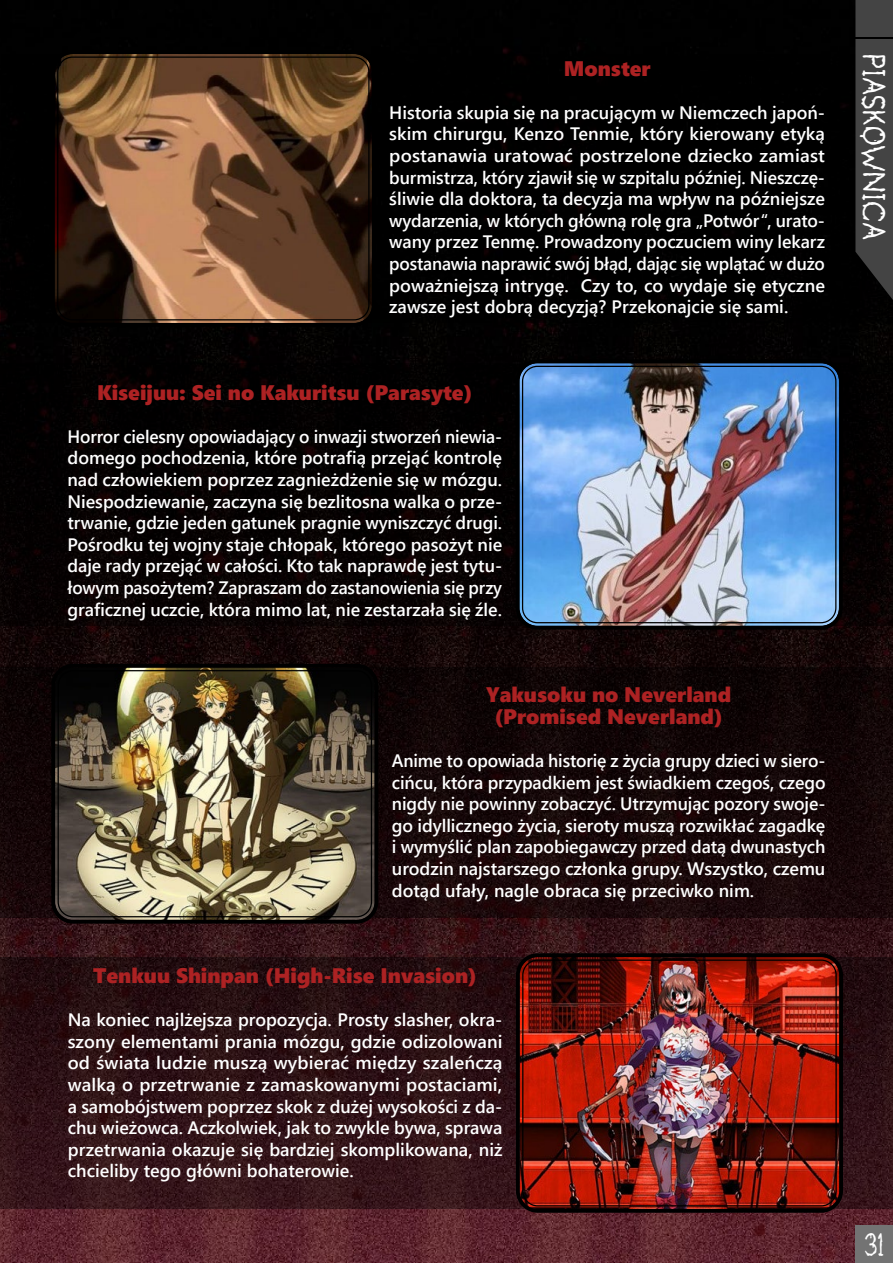
<style>
.page{position:relative;width:893px;height:1263px;background:#fff}
.page>*{position:absolute;margin:0;border:0;box-sizing:border-box;transform-origin:0 0}
.t1{font:30px "Bloodgutter 2000";color:#fff}
.t2{font:28.8px "Bloodgutter 2000";color:#fff;scale:.83 1}
.t3{font:21px/21.6px "Segoe UI Black";color:#ad2223;text-align:center}
.t4{font:600 18px/21.6px "Segoe UI";color:#fff;text-align:justify}
</style>
<div class="page">
<img style="left:0;top:0;width:893px;height:1263px">
<div style="left:1px;top:54px;width:891px;height:269px;background:#000"></div>
<img style="left:56px;top:55px;width:315px;height:267px">
<div style="left:51px;top:50px;width:325px;height:277px;border:4px solid #000;border-radius:20px"></div>
<div style="left:57px;top:56px;width:313px;height:264px;border:1px solid #000;border-radius:15px"></div>
<div style="left:0;top:363px;width:893px;height:263px;background:#000"></div>
<img style="left:521px;top:364px;width:318px;height:262px">
<div style="left:516px;top:359px;width:327px;height:270px;border:4px solid #000;border-radius:20px"></div>
<div style="left:522px;top:366px;width:314px;height:257px;border:1px solid #000;border-radius:15px"></div>
<div style="left:0;top:668px;width:893px;height:250px;background:linear-gradient(to bottom,#0c0404,#1d0a0c)"></div>
<img style="left:55px;top:668px;width:320px;height:252px">
<div style="left:51px;top:664px;width:327px;height:259px;border:4px solid #000;border-radius:20px"></div>
<div style="left:58px;top:670px;width:314px;height:247px;border:1px solid #000;border-radius:15px"></div>
<svg style="left:0;top:957px;width:893px;height:252px;background:#2d1115"></svg>
<img style="left:520px;top:957px;width:319px;height:252px">
<div style="left:516px;top:953px;width:327px;height:260px;border:4px solid #000;border-radius:20px"></div>
<div style="left:522px;top:959px;width:315px;height:247px;border:1px solid #000;border-radius:15px"></div>
<svg style="left:855px;top:0;width:38px;height:300px;background:#3c3c3c"></svg>
<div style="left:855px;top:1225px;width:38px;height:38px;background:#737373"></div>
<hr style="left:855px;top:37px;width:38px;height:1px;background:#000">
<p class="t3" style="left:564px;top:56px;width:89px">Monster</p>
<p class="t4" style="left:389px;top:100px;width:437px">Historia skupia się na pracującym w Niemczech japoń&shy;skim chirurgu, Kenzo Tenmie, który kierowany etyką postanawia uratować postrzelone dziecko zamiast burmistrza, który zjawił się w szpitalu później. Nieszczę&shy;śliwie dla doktora, ta decyzja ma wpływ na późniejsze wydarzenia, w których główną rolę gra „Potwór“, urato&shy;wany przez Tenmę. Prowadzony poczuciem winy lekarz postanawia naprawić swój błąd, dając się wplątać w dużo poważniejszą intrygę. Czy to, co wydaje się etyczne zawsze jest dobrą decyzją? Przekonajcie się sami.</p>
<p class="t3" style="left:97px;top:380px;width:377px">Kiseijuu: Sei no Kakuritsu (Parasyte)</p>
<p class="t4" style="left:68px;top:424px;width:436px">Horror cielesny opowiadający o inwazji stworzeń niewia&shy;domego pochodzenia, które potrafią przejąć kontrolę nad człowiekiem poprzez zagnieżdżenie się w mózgu.<br>Niespodziewanie, zaczyna się bezlitosna walka o prze&shy;trwanie, gdzie jeden gatunek pragnie wyniszczyć drugi.<br>Pośrodku tej wojny staje chłopak, którego pasożyt nie daje rady przejąć w całości. Kto tak naprawdę jest tytu&shy;łowym pasożytem? Zapraszam do zastanowienia się przy graficznej uczcie, która mimo lat, nie zestarzała się źle.</p>
<p class="t3" style="left:486px;top:683px;width:247px">Yakusoku no Neverland (Promised Neverland)</p>
<p class="t4" style="left:392px;top:748px;width:435px">Anime to opowiada historię z życia grupy dzieci w siero&shy;cińcu, która przypadkiem jest świadkiem czegoś, czego nigdy nie powinny zobaczyć. Utrzymując pozory swoje&shy;go idyllicznego życia, sieroty muszą rozwikłać zagadkę i wymyślić plan zapobiegawczy przed datą dwunastych urodzin najstarszego członka grupy. Wszystko, czemu dotąd ufały, nagle obraca się przeciwko nim.</p>
<p class="t3" style="left:93px;top:963px;width:385px">Tenkuu Shinpan (High-Rise Invasion)</p>
<p class="t4" style="left:68px;top:1007px;width:436px">Na koniec najlżejsza propozycja. Prosty slasher, okra&shy;szony elementami prania mózgu, gdzie odizolowani od świata ludzie muszą wybierać między szaleńczą walką o przetrwanie z zamaskowanymi postaciami, a samobójstwem poprzez skok z dużej wysokości z da&shy;chu wieżowca. Aczkolwiek, jak to zwykle bywa, sprawa przetrwania okazuje się bardziej skomplikowana, niż chcieliby tego główni bohaterowie.</p>
<h1 class="t1" style="left:893px;top:54px;width:188px;rotate:90deg">PIASKOWNICA</h1>
<h2 class="t2" style="left:864px;top:1227px;width:25px">31</h2>
</div>
